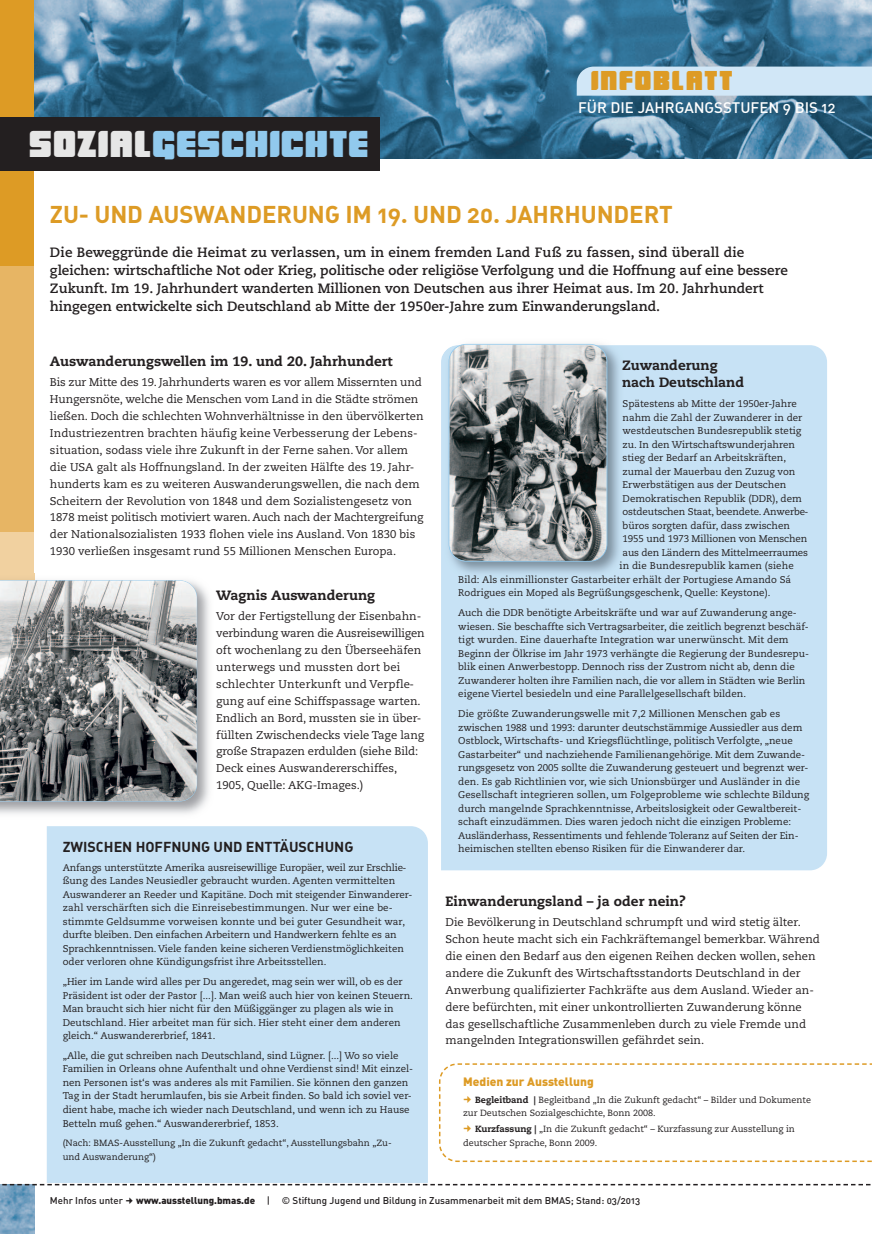
<style>
.page{position:relative;width:872px;height:1234px;background:#fff}
.page>*{position:absolute;margin:0;border:0;box-sizing:border-box;transform-origin:0 0}
.t1{font:37.05px "Low Rider BB";color:#91c9ed}
.t2{font:27px "Low Rider BB";letter-spacing:.035em;color:#dd9b25}
.t3{font:24px "DIN Bold Alternate";letter-spacing:-.005em;color:#dd9b25}
.t4{font:15.15px "DIN Medium Alternate";color:#fff}
.t5{font:14.25px "DIN Bold Alternate";color:#231f20}
.t6{font:700 13.5px/18px "Caecilia";color:#231f20}
.t7{font:800 13.5px/17.4px "Caecilia";color:#231f20}
.t8{font:900 12px "DIN";color:#dd9b25}
.t9{font:11.25px/17px "Caecilia";color:#231f20}
.t10{font:9.75px/13.5px "Caecilia";color:#231f20}
.t11{font:9.75px "DIN Medium Alternate";color:#231f20}
.t12{font:9px/13.5px "Caecilia";color:#231f20}
.s1{color:#e6e6e6}
.s2{font-weight:800}
.s3{font-family:"DIN";font-weight:900}
</style>
<div class="page">
<img style="left:34px;top:0;width:838px;height:159px">
<div style="left:0;top:0;width:34px;height:266px;background:#dd9b25"></div>
<div style="left:0;top:117px;width:379px;height:54px;background:#231f20"></div>
<div style="left:576px;top:67px;width:296px;height:29px;background:#d1e7f7"></div>
<div style="left:0;top:266px;width:34px;height:265px;background:#e7b564"></div>
<div style="left:0;top:531px;width:34px;height:266px;background:#f1d1a0"></div>
<div style="left:47px;top:826px;width:381px;height:356px;background:#c7e2f5"></div>
<div style="left:441px;top:345px;width:386px;height:525px;background:#c7e2f5"></div>
<img style="left:0;top:573px;width:209px;height:241px">
<img style="left:0;top:573px;width:34px;height:7px">
<img style="left:442px;top:356px;width:184px;height:225px">
<img style="left:0;top:580px;width:197px;height:221px">
<img style="left:442px;top:343px;width:184px;height:13px">
<img style="left:449px;top:344px;width:157px;height:217px;border-radius:17px">
<div style="left:448px;top:344px;width:159px;height:217px;border:2px solid #91c9ed;border-radius:18px"></div>
<svg style="left:439px;top:1063px;width:433px;height:99px"></svg>
<svg style="left:453px;top:1159px;width:8px;height:3px"></svg>
<img style="left:0;top:1185px;width:34px;height:48px">
<svg style="left:0;top:1183px;width:871px;height:2px"></svg>
<svg style="left:464px;top:1124px;width:7px;height:7px"></svg>
<svg style="left:464px;top:1095px;width:7px;height:7px"></svg>
<h1 class="t1" style="left:28px;top:123px;width:342px"><span class="s1">SOZIAL</span>GESCHICHTE</h1>
<h2 class="t2" style="left:590px;top:65px;width:144px">INFOBLATT</h2>
<h3 class="t4" style="left:578px;top:102px;width:259px">FÜR DIE JAHRGANGSSTUFEN 9 BIS 12</h3>
<h1 class="t3" style="left:50px;top:205px;width:624px">ZU- UND AUSWANDERUNG IM 19. UND 20. JAHRHUNDERT</h1>
<p class="t6" style="left:50px;top:244px;width:739px">Die Beweggründe die Heimat zu verlassen, um in einem fremden Land Fuß zu fassen, sind überall die gleichen: wirtschaftliche Not oder Krieg, politische oder religiöse Verfolgung und die Hoffnung auf eine bessere Zukunft. Im 19. Jahrhundert wanderten Millionen von Deutschen aus ihrer Heimat aus. Im 20. Jahrhundert hingegen entwickelte sich Deutschland ab Mitte der 1950er-Jahre zum Einwanderungsland.</p>
<h2 class="t7" style="left:50px;top:353px;width:344px">Auswanderungswellen im 19. und 20. Jahrhundert</h2>
<p class="t9" style="left:50px;top:374px;width:375px">Bis zur Mitte des 19. Jahrhunderts waren es vor allem Missernten und Hungersnöte, welche die Menschen vom Land in die Städte strömen ließen. Doch die schlechten Wohnverhältnisse in den übervölkerten Industriezentren brachten häufig keine Verbesserung der Lebens&shy;situation, sodass viele ihre Zukunft in der Ferne sahen. Vor allem die USA galt als Hoffnungsland. In der zweiten Hälfte des 19. Jahr&shy;hunderts kam es zu weiteren Auswanderungswellen, die nach dem Scheitern der Revolution von 1848 und dem Sozialistengesetz von 1878 meist politisch motiviert waren. Auch nach der Machtergreifung der Nationalsozialisten 1933 flohen viele ins Ausland. Von 1830 bis 1930 verließen insgesamt rund 55 Millionen Menschen Europa.</p>
<h2 class="t7" style="left:216px;top:587px;width:160px">Wagnis Auswanderung</h2>
<p class="t9" style="left:216px;top:608px;width:210px">Vor der Fertigstellung der Eisen bahn&shy;verbindung waren die Ausreisewilligen oft wochenlang zu den Übersee häfen unterwegs und mussten dort bei schlechter Unterkunft und Verpfle&shy;gung auf eine Schiffspassage warten.<br>Endlich an Bord, mussten sie in über&shy;füllten Zwischendecks viele Tage lang große Strapazen erdulden (siehe Bild:<br>Deck eines Auswandererschiffes, 1905, Quelle: AKG-Images.)</p>
<h2 class="t5" style="left:63px;top:841px;width:292px">ZWISCHEN HOFFNUNG UND ENTTÄUSCHUNG</h2>
<p class="t10" style="left:63px;top:861px;width:351px">Anfangs unterstützte Amerika ausreisewillige Europäer, weil zur Erschlie&shy;ßung des Landes Neusiedler gebraucht wurden. Agenten vermittelten Auswanderer an Reeder und Kapitäne. Doch mit steigender Einwanderer&shy;zahl verschärften sich die Einreisebestimmungen. Nur wer eine be&shy;stimmte Geldsumme vorweisen konnte und bei guter Gesundheit war, durfte bleiben. Den einfachen Arbeitern und Handwerkern fehlte es an Sprachkenntnissen. Viele fanden keine sicheren Verdienstmöglichkeiten oder verloren ohne Kündigungsfrist ihre Arbeitsstellen.</p>
<p class="t10" style="left:63px;top:975px;width:352px">„Hier im Lande wird alles per Du angeredet, mag sein wer will, ob es der Präsident ist oder der Pastor [...]. Man weiß auch hier von keinen Steuern.<br>Man braucht sich hier nicht für den Müßiggänger zu plagen als wie in Deutschland. Hier arbeitet man für sich. Hier steht einer dem anderen gleich.“ Auswandererbrief, 1841.</p>
<p class="t10" style="left:63px;top:1049px;width:352px">„Alle, die gut schreiben nach Deutschland, sind Lügner. [...] Wo so viele Familien in Orleans ohne Aufenthalt und ohne Verdienst sind! Mit einzel&shy;nen Personen ist‘s was anderes als mit Familien. Sie können den ganzen Tag in der Stadt herumlaufen, bis sie Arbeit finden. So bald ich soviel ver&shy;dient habe, mache ich wieder nach Deutschland, und wenn ich zu Hause Betteln muß gehen.“ Auswandererbrief, 1853.</p>
<p class="t12" style="left:63px;top:1136px;width:330px">(Nach: BMAS-Ausstellung „In die Zukunft gedacht“, Ausstellungsbahn „Zu&shy;und Auswanderung“)</p>
<h2 class="t7" style="left:622px;top:357px;width:124px">Zuwanderung nach Deutschland</h2>
<p class="t10" style="left:622px;top:398px;width:176px">Spätestens ab Mitte der 1950er-Jahre</p>
<p class="t10" style="left:622px;top:411px;width:181px">nahm die Zahl der Zuwanderer in der</p>
<p class="t10" style="left:622px;top:425px;width:180px">westdeutschen Bundesrepublik stetig</p>
<p class="t10" style="left:622px;top:438px;width:174px">zu. In den Wirtschaftswunderjahren</p>
<p class="t10" style="left:622px;top:452px;width:165px">stieg der Bedarf an Arbeitskräften,</p>
<p class="t10" style="left:622px;top:465px;width:174px">zumal der Mauerbau den Zuzug von</p>
<p class="t10" style="left:622px;top:479px;width:165px">Erwerbstätigen aus der Deutschen</p>
<p class="t10" style="left:622px;top:492px;width:181px">Demokratischen Republik (DDR), dem</p>
<p class="t10" style="left:622px;top:506px;width:187px">ostdeutschen Staat, beendete. Anwerbe-</p>
<p class="t10" style="left:622px;top:519px;width:169px">büros sorgten dafür, dass zwischen</p>
<p class="t10" style="left:622px;top:533px;width:186px">1955 und 1973 Millionen von Menschen</p>
<p class="t10" style="left:622px;top:546px;width:187px">aus den Ländern des Mittelmeerraumes</p>
<p class="t10" style="left:619px;top:560px;width:176px">in die Bundesrepublik kamen (siehe</p>
<p class="t10" style="left:458px;top:573px;width:334px">Bild: Als einmillionster Gastarbeiter erhält der Portugiese Amando Sá</p>
<p class="t10" style="left:458px;top:587px;width:313px">Rodrigues ein Moped als Begrüßungsgeschenk, Quelle: Keystone).</p>
<p class="t10" style="left:458px;top:607px;width:352px">Auch die DDR benötigte Arbeitskräfte und war auf Zuwanderung ange&shy;wiesen. Sie beschaffte sich Vertragsarbeiter, die zeitlich begrenzt beschäf&shy;tigt wurden. Eine dauerhafte Integration war unerwünscht. Mit dem Beginn der Ölkrise im Jahr 1973 verhängte die Regierung der Bundesrepu&shy;blik einen Anwerbestopp. Dennoch riss der Zustrom nicht ab, denn die Zuwanderer holten ihre Familien nach, die vor allem in Städten wie Berlin eigene Viertel besiedeln und eine Parallelgesellschaft bilden.</p>
<p class="t10" style="left:458px;top:707px;width:352px">Die größte Zuwanderungswelle mit 7,2 Millionen Menschen gab es zwischen 1988 und 1993: darunter deutschstämmige Aussiedler aus dem Ostblock, Wirtschafts- und Kriegsflüchtlinge, politisch Verfolgte, „neue Gastarbeiter“ und nachziehende Familienangehörige. Mit dem Zuwande&shy;rungsgesetz von 2005 sollte die Zuwanderung gesteuert und begrenzt wer&shy;den. Es gab Richtlinien vor, wie sich Unionsbürger und Ausländer in die Gesellschaft integrieren sollen, um Folgeprobleme wie schlechte Bildung durch mangelnde Sprachkenntnisse, Arbeitslosigkeit oder Gewaltbereit&shy;schaft einzudämmen. Dies waren jedoch nicht die einzigen Probleme:<br>Ausländerhass, Ressentiments und fehlende Toleranz auf Seiten der Ein&shy;heimischen stellten ebenso Risiken für die Einwanderer dar.</p>
<h2 class="t7" style="left:445px;top:893px;width:242px">Einwanderungsland – ja oder nein?</h2>
<p class="t9" style="left:445px;top:914px;width:376px">Die Bevölkerung in Deutschland schrumpft und wird stetig älter.<br>Schon heute macht sich ein Fachkräftemangel bemerkbar. Während die einen den Bedarf aus den eigenen Reihen decken wollen, sehen andere die Zukunft des Wirtschaftsstandorts Deutschland in der Anwerbung qualifizierter Fachkräfte aus dem Ausland. Wieder an&shy;dere befürchten, mit einer unkontrollierten Zuwanderung könne das gesellschaftliche Zusammenleben durch zu viele Fremde und mangelnden Integrationswillen gefährdet sein.</p>
<h3 class="t8" style="left:463px;top:1077px;width:132px">Medien zur Ausstellung</h3>
<p class="t12" style="left:475px;top:1093px;width:337px"><span class="s2">Begleitband |</span> Begleitband „In die Zukunft gedacht“ – Bilder und Dokumente</p>
<p class="t12" style="left:463px;top:1106px;width:194px">zur Deutschen Sozialgeschichte, Bonn 2008.</p>
<p class="t12" style="left:475px;top:1122px;width:321px"><span class="s2">Kurzfassung |</span> „In die Zukunft gedacht“ – Kurzfassung zur Ausstellung in</p>
<p class="t12" style="left:463px;top:1136px;width:136px">deutscher Sprache, Bonn 2009.</p>
<p class="t11" style="left:50px;top:1196px;width:75px">Mehr Infos unter</p>
<p class="t11" style="left:136px;top:1196px;width:505px"><span class="s3">www.ausstellung.bmas.de</span> | © Stiftung Jugend und Bildung in Zusammenarbeit mit dem BMAS; Stand: 03/2013</p>
</div>
